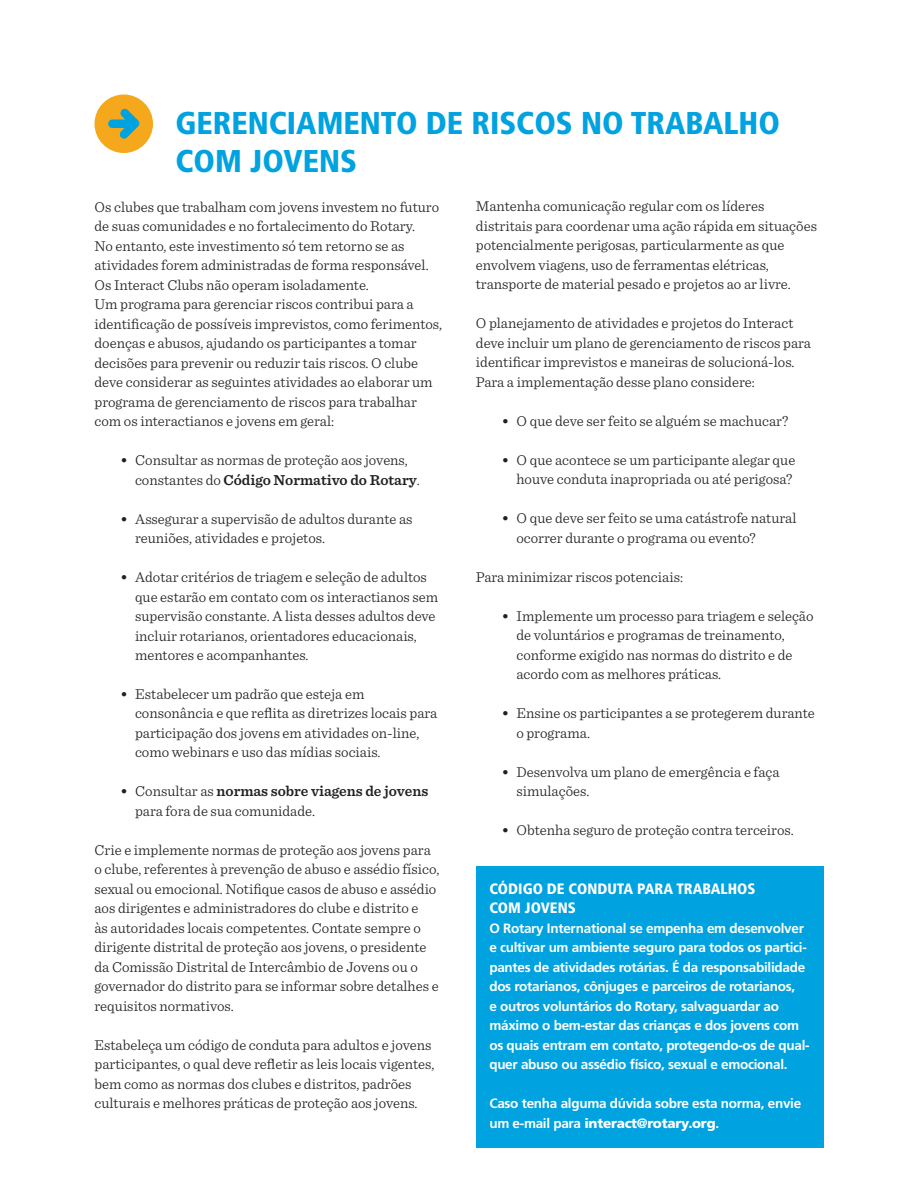
<style>
.page{position:relative;width:918px;height:1188px;background:#fff}
.page>*{position:absolute;margin:0;border:0;box-sizing:border-box;transform-origin:0 0}
.t1{font:900 condensed 31.5px/39px "Frutiger LT Std";color:#00a2e0}
.t2{font:300 15px/19.5px "Sentinel";color:#231f20}
.t3{font:900 condensed 15px/19.5px "Frutiger LT Std";color:#fff}
.t4{font:700 13.5px/19.5px "Frutiger LT Std";letter-spacing:-.02em;color:#fff}
.s1{font-weight:600}
.s2{font-weight:900}
</style>
<div class="page">
<div style="left:476px;top:866px;width:348px;height:282px;background:#00a2e0"></div>
<div style="left:94px;top:94px;width:59px;height:59px;background:#f5a81c;border-radius:50%"></div>
<svg style="left:108px;top:108px;width:32px;height:31px"></svg>
<h1 class="t1" style="left:176px;top:103px;width:606px">GERENCIAMENTO DE RISCOS NO TRABALHO<br>COM JOVENS</h1>
<p class="t2" style="left:94px;top:196px;width:349px">Os clubes que trabalham com jovens investem no futuro de suas comunidades e no fortalecimento do Rotary.<br>No entanto, este investimento só tem retorno se as atividades forem administradas de forma responsável.<br>Os Interact Clubs não operam isoladamente.<br>Um programa para gerenciar riscos contribui para a identificação de possíveis imprevistos, como ferimentos, doenças e abusos, ajudando os participantes a tomar decisões para prevenir ou reduzir tais riscos. O clube deve considerar as seguintes atividades ao elaborar um programa de gerenciamento de riscos para trabalhar com os interactianos e jovens em geral:</p>
<p class="t2" style="left:135px;top:449px;width:286px;text-indent:-15px"><span class="s1">•</span> Consultar as normas de proteção aos jovens, constantes do <span class="s1">Código Normativo do Rotary</span>.</p>
<p class="t2" style="left:135px;top:508px;width:279px;text-indent:-15px"><span class="s1">•</span> Assegurar a supervisão de adultos durante as reuniões, atividades e projetos.</p>
<p class="t2" style="left:135px;top:566px;width:305px;text-indent:-15px"><span class="s1">•</span> Adotar critérios de triagem e seleção de adultos que estarão em contato com os interactianos sem supervisão constante. A lista desses adultos deve incluir rotarianos, orientadores educacionais, mentores e acompanhantes.</p>
<p class="t2" style="left:135px;top:683px;width:304px;text-indent:-15px"><span class="s1">•</span> Estabelecer um padrão que esteja em consonância e que reflita as diretrizes locais para participação dos jovens em atividades on-line, como webinars e uso das mídias sociais.</p>
<p class="t2" style="left:135px;top:781px;width:295px;text-indent:-15px"><span class="s1">•</span> Consultar as <span class="s1">normas sobre viagens de jovens </span>para fora de sua comunidade.</p>
<p class="t2" style="left:94px;top:839px;width:346px">Crie e implemente normas de proteção aos jovens para o clube, referentes à prevenção de abuso e assédio físico, sexual ou emocional. Notifique casos de abuso e assédio aos dirigentes e administradores do clube e distrito e<br>às autoridades locais competentes. Contate sempre o dirigente distrital de proteção aos jovens, o presidente da Comissão Distrital de Intercâmbio de Jovens ou o governador do distrito para se informar sobre detalhes e requisitos normativos.</p>
<p class="t2" style="left:94px;top:1034px;width:341px">Estabeleça um código de conduta para adultos e jovens participantes, o qual deve refletir as leis locais vigentes, bem como as normas dos clubes e distritos, padrões culturais e melhores práticas de proteção aos jovens.</p>
<p class="t2" style="left:476px;top:196px;width:343px">Mantenha comunicação regular com os líderes distritais para coordenar uma ação rápida em situações potencialmente perigosas, particularmente as que envolvem viagens, uso de ferramentas elétricas, transporte de material pesado e projetos ao ar livre.</p>
<p class="t2" style="left:476px;top:313px;width:337px">O planejamento de atividades e projetos do Interact deve incluir um plano de gerenciamento de riscos para identificar imprevistos e maneiras de solucioná-los.<br>Para a implementação desse plano considere:</p>
<p class="t2" style="left:502px;top:410px;width:288px"><span class="s1">•</span> O que deve ser feito se alguém se machucar?</p>
<p class="t2" style="left:502px;top:449px;width:295px;text-align:right"><span class="s1">•</span> O que acontece se um participante alegar que houve conduta inapropriada ou até perigosa?</p>
<p class="t2" style="left:516px;top:508px;width:282px;text-indent:-15px"><span class="s1">•</span> O que deve ser feito se uma catástrofe natural ocorrer durante o programa ou evento?</p>
<p class="t2" style="left:476px;top:566px;width:209px">Para minimizar riscos potenciais:</p>
<p class="t2" style="left:516px;top:605px;width:299px;text-indent:-15px"><span class="s1">•</span> Implemente um processo para triagem e seleção de voluntários e programas de treinamento, conforme exigido nas normas do distrito e de acordo com as melhores práticas.</p>
<p class="t2" style="left:516px;top:703px;width:300px;text-indent:-15px"><span class="s1">•</span> Ensine os participantes a se protegerem durante o programa.</p>
<p class="t2" style="left:516px;top:761px;width:265px;text-indent:-15px"><span class="s1">•</span> Desenvolva um plano de emergência e faça simulações.</p>
<p class="t2" style="left:502px;top:820px;width:293px"><span class="s1">•</span> Obtenha seguro de proteção contra terceiros.</p>
<p class="t3" style="left:489px;top:879px;width:268px">CÓDIGO DE CONDUTA PARA TRABALHOS<br>COM JOVENS</p>
<p class="t4" style="left:489px;top:919px;width:322px">O Rotary International se empenha em desenvolver e cultivar um ambiente seguro para todos os partici&shy;pantes de atividades rotárias. É da responsabilidade dos rotarianos, cônjuges e parceiros de rotarianos,<br>e outros voluntários do Rotary, salvaguardar ao máximo o bem-estar das crianças e dos jovens com os quais entram em contato, protegendo-os de qual&shy;quer abuso ou assédio físico, sexual e emocional.</p>
<p class="t4" style="left:489px;top:1094px;width:313px">Caso tenha alguma dúvida sobre esta norma, envie um e-mail para <span class="s2">interact@rotary.org</span>.</p>
</div>
